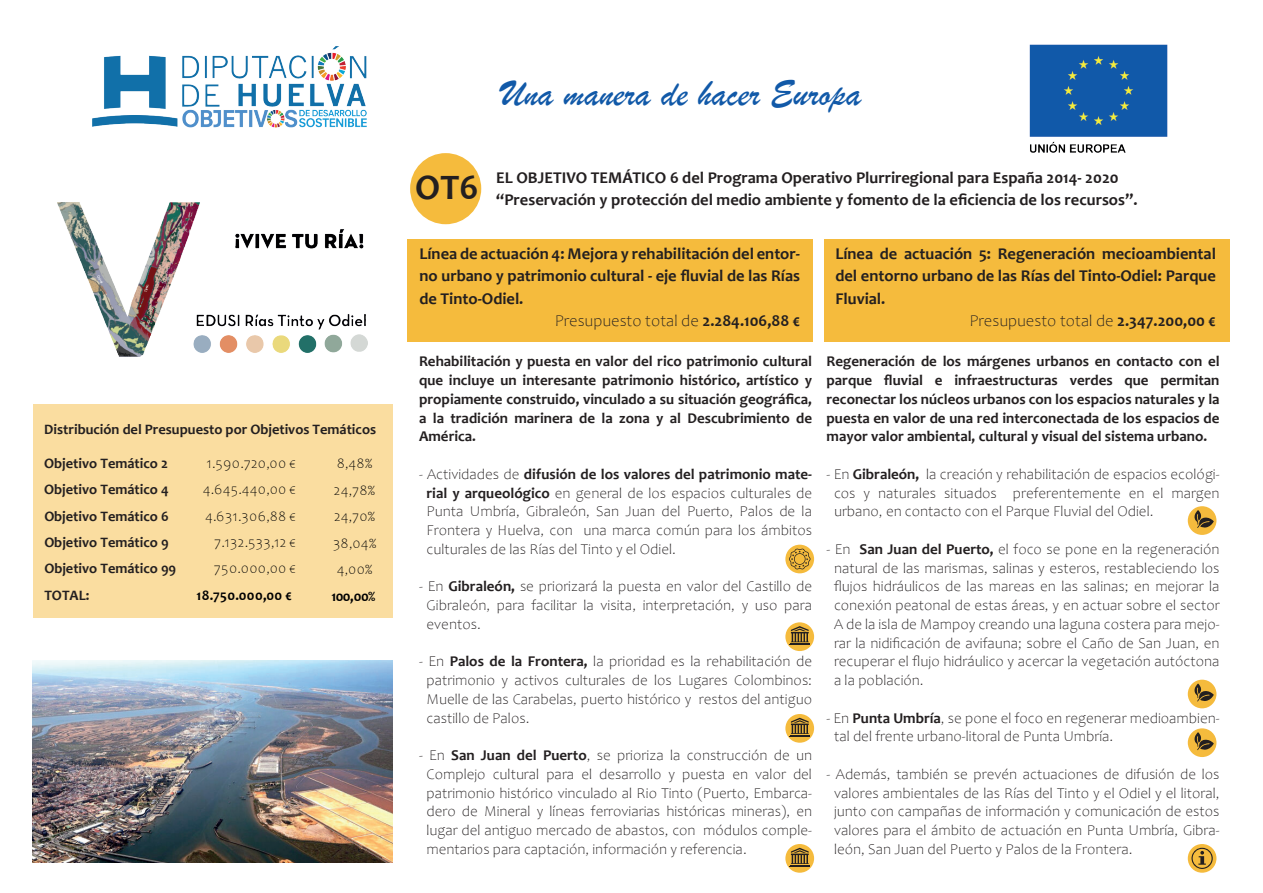
<style>
.page{position:relative;width:1263px;height:893px;background:#fff}
.page>*{position:absolute;margin:0;border:0;box-sizing:border-box;transform-origin:0 0}
.t1{font:37.5px "Brush Script";color:#1159a8}
.t2{font:700 16.5px/22.5px "Candara";color:#231f20}
.t3{font:300 16.5px "Candara";color:#231f20}
.t4{font:300 15px/18.8px "Candara";color:#231f20;text-align:justify}
.t5{font:700 15px/18.8px "Candara";color:#231f20;text-align:justify}
.t6{font:700 14.4px/26.4px "Candara";color:#231f20}
.t7{font:300 14.4px "Candara";letter-spacing:.025em;color:#000001}
.t8{font:700 14.4px "Candara";letter-spacing:.025em;color:#000001}
.s1{font-weight:700}
</style>
<div class="page">
<div style="left:407px;top:239px;width:405px;height:103px;background:#f5bb3d"></div>
<div style="left:1188px;top:844px;width:28px;height:29px;background:#f5bb3d;border-radius:50%"></div>
<svg style="left:1191px;top:848px;width:22px;height:21px"></svg>
<div style="left:410px;top:153px;width:71px;height:71px;background:#f5bb3d;border-radius:50%"></div>
<img style="left:1029px;top:44px;width:139px;height:109px">
<img style="left:92px;top:46px;width:275px;height:82px">
<div style="left:824px;top:239px;width:405px;height:103px;background:#f5bb3d"></div>
<img style="left:32px;top:660px;width:361px;height:203px">
<div style="left:33px;top:405px;width:359px;height:213px;background:#fadda0"></div>
<div style="left:785px;top:622px;width:29px;height:29px;background:#f5bb3d;border-radius:50%"></div>
<svg style="left:789px;top:626px;width:21px;height:19px"></svg>
<svg style="left:785px;top:714px;width:29px;height:29px"></svg>
<svg style="left:789px;top:718px;width:21px;height:19px"></svg>
<svg style="left:785px;top:844px;width:29px;height:29px"></svg>
<svg style="left:789px;top:848px;width:21px;height:19px"></svg>
<div style="left:785px;top:545px;width:29px;height:28px;background:#f5bb3d;border-radius:50%"></div>
<svg style="left:789px;top:548px;width:21px;height:22px"></svg>
<div style="left:1188px;top:728px;width:28px;height:29px;background:#f5bb3d;border-radius:50%"></div>
<svg style="left:1194px;top:732px;width:20px;height:18px"></svg>
<div style="left:1188px;top:680px;width:28px;height:28px;background:#f5bb3d;border-radius:50%"></div>
<svg style="left:1194px;top:683px;width:20px;height:18px"></svg>
<div style="left:1188px;top:506px;width:28px;height:29px;background:#f5bb3d;border-radius:50%"></div>
<svg style="left:1194px;top:510px;width:20px;height:18px"></svg>
<img style="left:57px;top:203px;width:311px;height:153px">
<p class="t6" style="left:44px;top:416px;width:333px">Distribución del Presupuesto por Objetivos Temáticos</p>
<p class="t7" style="left:207px;top:455px;width:91px">1.590.720,00 €</p>
<p class="t7" style="left:337px;top:455px;width:37px">8,48%</p>
<p class="t6" style="left:44px;top:476px;width:126px">Objetivo Temático 4</p>
<p class="t7" style="left:203px;top:482px;width:95px">4.645.440,00 €</p>
<p class="t7" style="left:334px;top:482px;width:43px">24,78%</p>
<p class="t6" style="left:44px;top:502px;width:126px">Objetivo Temático 6</p>
<p class="t7" style="left:205px;top:508px;width:92px">4.631.306,88 €</p>
<p class="t7" style="left:334px;top:508px;width:43px">24,70%</p>
<p class="t6" style="left:44px;top:529px;width:126px">Objetivo Temático 9</p>
<p class="t7" style="left:214px;top:534px;width:83px">7.132.533,12 €</p>
<p class="t7" style="left:333px;top:535px;width:45px">38,04%</p>
<p class="t6" style="left:44px;top:555px;width:133px">Objetivo Temático 99<br>TOTAL:</p>
<p class="t7" style="left:214px;top:561px;width:83px">750.000,00 €</p>
<p class="t7" style="left:337px;top:562px;width:37px">4,00%</p>
<p class="t6" style="left:44px;top:450px;width:125px">Objetivo Temático 2</p>
<p class="t8" style="left:196px;top:586px;width:97px">18.750.000,00 €</p>
<p class="t8" style="left:332px;top:587px;width:45px">100,00%</p>
<h1 class="t1" style="left:501px;top:71px;width:362px">Una manera de hacer Europa</h1>
<p class="t2" style="left:415px;top:166px;width:724px;text-indent:81px">EL OBJETIVO TEMÁTICO 6 del Programa Operativo Plurriregional para España 2014- 2020<br><sup>OT6</sup> “Preservación y protección del medio ambiente y fomento de la eficiencia de los recursos”.</p>
<p class="t2" style="left:419px;top:242px;width:382px">Línea de actuación 4: Mejora y rehabilitación del entor-</p>
<p class="t2" style="left:419px;top:265px;width:382px">no urbano y patrimonio cultural - eje fluvial de las Rías</p>
<p class="t2" style="left:419px;top:287px;width:105px">de Tinto-Odiel.</p>
<p class="t3" style="left:555px;top:312px;width:247px">Presupuesto total de <span class="s1">2.284.106,88 €</span></p>
<p class="t5" style="left:419px;top:352px;width:395px">Rehabilitación y puesta en valor del rico patrimonio cultural que incluye un interesante patrimonio histórico, artístico y propiamente construido, vinculado a su situación geográfica, a la tradición marinera de la zona y al Descubrimiento de América.</p>
<p class="t4" style="left:427px;top:465px;width:387px;text-indent:-8px">- Actividades de <span class="s1">difusión de los valores del patrimonio mate&shy;rial y arqueológico</span> en general de los espacios culturales de Punta Umbría, Gibraleón, San Juan del Puerto, Palos de la Frontera y Huelva, con una marca común para los ámbitos culturales de las Rías del Tinto y el Odiel.</p>
<p class="t4" style="left:427px;top:577px;width:387px;text-indent:-8px">- En <span class="s1">Gibraleón,</span> se priorizará la puesta en valor del Castillo de Gibraleón, para facilitar la visita, interpretación, y uso para eventos.</p>
<p class="t4" style="left:427px;top:652px;width:387px;text-indent:-8px">- En <span class="s1">Palos de la Frontera,</span> la prioridad es la rehabilitación de patrimonio y activos culturales de los Lugares Colombinos:<br>Muelle de las Carabelas, puerto histórico y restos del antiguo castillo de Palos.</p>
<p class="t4" style="left:427px;top:746px;width:387px;text-indent:-8px">- En <span class="s1">San Juan del Puerto</span>, se prioriza la construcción de un Complejo cultural para el desarrollo y puesta en valor del patrimonio histórico vinculado al Rio Tinto (Puerto, Embarca&shy;dero de Mineral y líneas ferroviarias históricas mineras), en lugar del antiguo mercado de abastos, con módulos comple&shy;mentarios para captación, información y referencia.</p>
<p class="t2" style="left:835px;top:242px;width:382px">Línea de actuación 5: Regeneración mecioambiental</p>
<p class="t2" style="left:835px;top:265px;width:382px">del entorno urbano de las Rías del Tinto-Odiel: Parque</p>
<p class="t2" style="left:835px;top:287px;width:51px">Fluvial.</p>
<p class="t3" style="left:969px;top:312px;width:248px">Presupuesto total de <span class="s1">2.347.200,00 €</span></p>
<p class="t5" style="left:826px;top:352px;width:394px">Regeneración de los márgenes urbanos en contacto con el parque fluvial e infraestructuras verdes que permitan reconectar los núcleos urbanos con los espacios naturales y la puesta en valor de una red interconectada de los espacios de mayor valor ambiental, cultural y visual del sistema urbano.</p>
<p class="t4" style="left:834px;top:465px;width:387px;text-indent:-8px">- En <span class="s1">Gibraleón,</span> la creación y rehabilitación de espacios ecológi&shy;cos y naturales situados preferentemente en el margen urbano, en contacto con el Parque Fluvial del Odiel.</p>
<p class="t4" style="left:834px;top:540px;width:387px;text-indent:-8px">- En <span class="s1">San Juan del Puerto,</span> el foco se pone en la regeneración natural de las marismas, salinas y esteros, restableciendo los flujos hidráulicos de las mareas en las salinas; en mejorar la conexión peatonal de estas áreas, y en actuar sobre el sector A de la isla de Mampoy creando una laguna costera para mejo&shy;rar la nidificación de avifauna; sobre el Caño de San Juan, en recuperar el flujo hidráulico y acercar la vegetación autóctona a la población.</p>
<p class="t4" style="left:834px;top:709px;width:387px;text-indent:-8px">- En <span class="s1">Punta Umbría</span>, se pone el foco en regenerar medioambien&shy;tal del frente urbano-litoral de Punta Umbría.</p>
<p class="t4" style="left:834px;top:765px;width:387px;text-indent:-8px">- Además, también se prevén actuaciones de difusión de los valores ambientales de las Rías del Tinto y el Odiel y el litoral, junto con campañas de información y comunicación de estos valores para el ámbito de actuación en Punta Umbría, Gibra&shy;león, San Juan del Puerto y Palos de la Frontera.</p>
</div>
